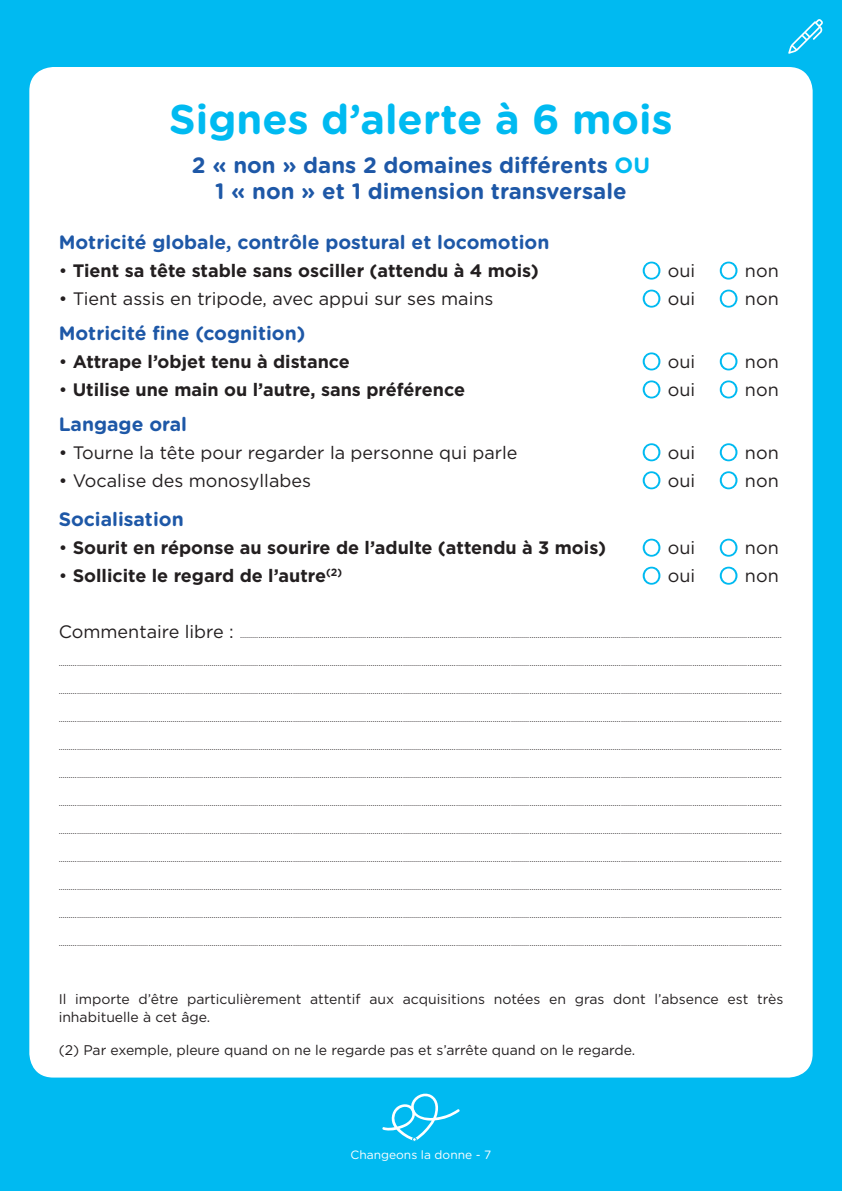
<style>
.page{position:relative;width:842px;height:1191px;background:#00baf1}
.page>*{position:absolute;margin:0;border:0;box-sizing:border-box;transform-origin:0 0}
.t1{font:700 41.6px "Gotham Rounded";color:#00baf1}
.t2{font:700 22.2px/26.6px "Gotham Rounded";color:#1e58a7;text-align:center}
.t3{font:700 19.4px "Gotham Rounded";color:#1e58a7}
.t4{font:700 18px "Gotham";color:#231f20}
.t5{font:18px "Gotham";color:#231f20}
.t6{font:14px/18px "Gotham";color:#231f20}
.t7{font:12px "Gotham Rounded";color:#fff}
.t8{font:8.4px "Gotham";color:#231f20}
.s1{font-size:22px;color:#00baf1}
.s2{font-weight:400}
.s3{font-size:18px}
</style>
<div class="page">
<div style="left:29px;top:67px;width:784px;height:1010px;background:#fff;border-radius:24px"></div>
<svg style="left:643px;top:262px;width:17px;height:18px"></svg>
<svg style="left:720px;top:262px;width:17px;height:18px"></svg>
<svg style="left:643px;top:290px;width:17px;height:18px"></svg>
<svg style="left:720px;top:290px;width:17px;height:18px"></svg>
<svg style="left:643px;top:352px;width:17px;height:18px"></svg>
<svg style="left:720px;top:352px;width:17px;height:18px"></svg>
<svg style="left:643px;top:380px;width:17px;height:18px"></svg>
<svg style="left:720px;top:380px;width:17px;height:18px"></svg>
<svg style="left:643px;top:443px;width:17px;height:18px"></svg>
<svg style="left:720px;top:443px;width:17px;height:18px"></svg>
<svg style="left:643px;top:471px;width:17px;height:18px"></svg>
<svg style="left:720px;top:471px;width:17px;height:18px"></svg>
<svg style="left:643px;top:538px;width:17px;height:18px"></svg>
<svg style="left:720px;top:538px;width:17px;height:18px"></svg>
<svg style="left:643px;top:566px;width:17px;height:18px"></svg>
<svg style="left:720px;top:566px;width:17px;height:18px"></svg>
<svg style="left:788px;top:19px;width:35px;height:35px"></svg>
<svg style="left:382px;top:1093px;width:78px;height:48px"></svg>
<h1 class="t1" style="left:169px;top:89px;width:505px">Signes d’alerte à 6 mois</h1>
<h2 class="t2" style="left:192px;top:151px;width:460px">2 « non » dans 2 domaines différents <span class="s1">OU<br></span>1 « non » et 1 dimension transversale</h2>
<h3 class="t3" style="left:59px;top:228px;width:492px">Motricité globale, contrôle postural et locomotion</h3>
<h3 class="t4" style="left:59px;top:258px;width:482px"><span class="s2">•</span> Tient sa tête stable sans osciller (attendu à 4 mois)</h3>
<h3 class="t5" style="left:668px;top:259px;width:29px">oui</h3>
<h3 class="t5" style="left:745px;top:259px;width:35px">non</h3>
<h3 class="t5" style="left:59px;top:287px;width:436px">• Tient assis en tripode, avec appui sur ses mains</h3>
<h3 class="t5" style="left:668px;top:287px;width:29px">oui</h3>
<h3 class="t5" style="left:745px;top:287px;width:35px">non</h3>
<h3 class="t3" style="left:59px;top:318px;width:248px">Motricité fine (cognition)</h3>
<h3 class="t4" style="left:59px;top:349px;width:293px"><span class="s2">•</span> Attrape l’objet tenu à distance</h3>
<h3 class="t5" style="left:668px;top:350px;width:29px">oui</h3>
<h3 class="t5" style="left:745px;top:350px;width:35px">non</h3>
<h3 class="t4" style="left:59px;top:377px;width:408px"><span class="s2">•</span> Utilise une main ou l’autre, sans préférence</h3>
<h3 class="t5" style="left:668px;top:378px;width:29px">oui</h3>
<h3 class="t5" style="left:745px;top:378px;width:35px">non</h3>
<h3 class="t3" style="left:59px;top:409px;width:130px">Langage oral</h3>
<h3 class="t5" style="left:59px;top:440px;width:460px">• Tourne la tête pour regarder la personne qui parle</h3>
<h3 class="t5" style="left:668px;top:440px;width:29px">oui</h3>
<h3 class="t5" style="left:745px;top:440px;width:35px">non</h3>
<h3 class="t5" style="left:59px;top:468px;width:254px">• Vocalise des monosyllabes</h3>
<h3 class="t5" style="left:668px;top:468px;width:29px">oui</h3>
<h3 class="t5" style="left:745px;top:468px;width:35px">non</h3>
<h3 class="t3" style="left:59px;top:505px;width:127px">Socialisation</h3>
<h3 class="t4" style="left:59px;top:535px;width:549px"><span class="s2">•</span> Sourit en réponse au sourire de l’adulte (attendu à 3 mois)</h3>
<h3 class="t5" style="left:668px;top:536px;width:29px">oui</h3>
<h3 class="t5" style="left:745px;top:536px;width:35px">non</h3>
<h3 class="t4" style="left:59px;top:563px;width:285px"><span class="s2">•</span> Sollicite le regard de l’autre<sup>(2)</sup></h3>
<h3 class="t5" style="left:668px;top:564px;width:29px">oui</h3>
<h3 class="t5" style="left:745px;top:564px;width:35px">non</h3>
<p class="t8" style="left:59px;top:629px;width:725px"><span class="s3">Commentaire libre :</span> ..........................................................................................................................................................................................................................................................................</p>
<p class="t8" style="left:59px;top:657px;width:725px">...................................................................................................................................................................................................................................................................................................................................................................</p>
<p class="t8" style="left:59px;top:685px;width:725px">...................................................................................................................................................................................................................................................................................................................................................................</p>
<p class="t8" style="left:59px;top:713px;width:725px">...................................................................................................................................................................................................................................................................................................................................................................</p>
<p class="t8" style="left:59px;top:741px;width:725px">...................................................................................................................................................................................................................................................................................................................................................................</p>
<p class="t8" style="left:59px;top:769px;width:725px">...................................................................................................................................................................................................................................................................................................................................................................</p>
<p class="t8" style="left:59px;top:797px;width:725px">...................................................................................................................................................................................................................................................................................................................................................................</p>
<p class="t8" style="left:59px;top:825px;width:725px">...................................................................................................................................................................................................................................................................................................................................................................</p>
<p class="t8" style="left:59px;top:853px;width:725px">...................................................................................................................................................................................................................................................................................................................................................................</p>
<p class="t8" style="left:59px;top:881px;width:725px">...................................................................................................................................................................................................................................................................................................................................................................</p>
<p class="t8" style="left:59px;top:909px;width:725px">...................................................................................................................................................................................................................................................................................................................................................................</p>
<p class="t8" style="left:59px;top:937px;width:725px">...................................................................................................................................................................................................................................................................................................................................................................</p>
<h3 class="t6" style="left:59px;top:989px;width:726px">Il importe d’être particulièrement attentif aux acquisitions notées en gras dont l’absence est très inhabituelle à cet âge.</h3>
<h3 class="t6" style="left:59px;top:1040px;width:578px">(2) Par exemple, pleure quand on ne le regarde pas et s’arrête quand on le regarde.</h3>
<h3 class="t7" style="left:350px;top:1147px;width:142px">Changeons la donne - 7</h3>
</div>
